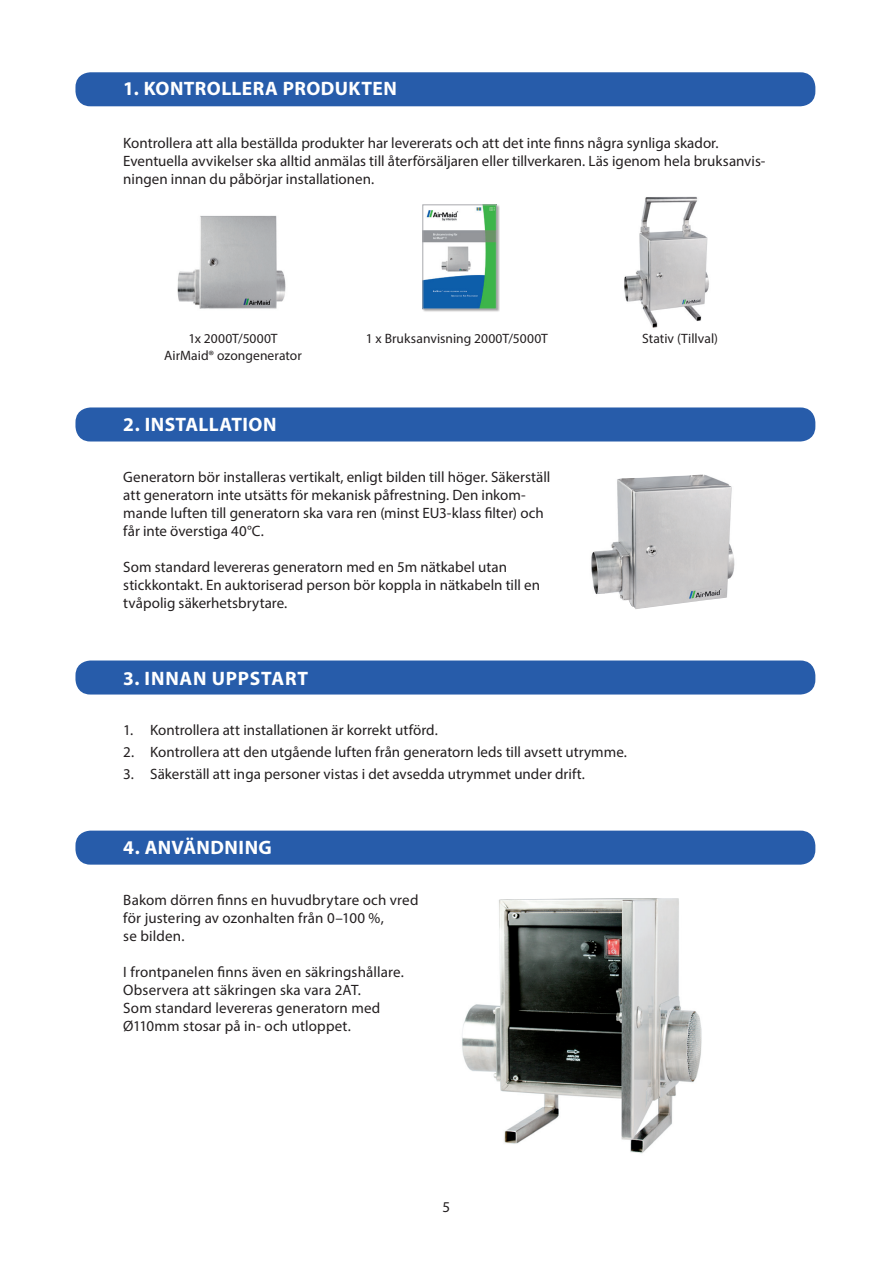
<style>
.page{position:relative;width:893px;height:1263px;background:#fff}
.page>*{position:absolute;margin:0;border:0;box-sizing:border-box;transform-origin:0 0}
.t1{font:700 19.5px "Myriad Pro";letter-spacing:.025em;color:#fff}
.t2{font:15px/18px "Myriad Pro";color:#231f20}
.t3{font:13.5px/16.2px "Myriad Pro";color:#231f20;text-align:center}
</style>
<div class="page">
<img style="left:624px;top:196px;width:85px;height:132px">
<div style="left:75px;top:407px;width:740px;height:34px;background:#275caa;border-radius:15px"></div>
<div style="left:75px;top:660px;width:740px;height:34px;background:#275caa;border-radius:15px"></div>
<div style="left:75px;top:831px;width:740px;height:34px;background:#275caa;border-radius:15px"></div>
<img style="left:462px;top:898px;width:240px;height:256px">
<img style="left:591px;top:474px;width:144px;height:135px">
<div style="left:75px;top:72px;width:740px;height:34px;background:#275caa;border-radius:15px"></div>
<img style="left:177px;top:215px;width:109px;height:94px">
<div style="left:422px;top:204px;width:78px;height:109px;background:#231f20;opacity:.4"></div>
<img style="left:425px;top:207px;width:70px;height:100px">
<div style="left:423px;top:205px;width:74px;height:104px;border:1px solid #a8a9ad"></div>
<h1 class="t1" style="left:123px;top:76px;width:275px">1. KONTROLLERA PRODUKTEN</h1>
<p class="t2" style="left:123px;top:134px;width:644px">Kontrollera att alla beställda produkter har levererats och att det inte finns några synliga skador.<br>Eventuella avvikelser ska alltid anmälas till återförsäljaren eller tillverkaren. Läs igenom hela bruksanvis&shy;ningen innan du påbörjar installationen.</p>
<p class="t3" style="left:164px;top:330px;width:139px">1x 2000T/5000T<br>AirMaid® ozongenerator</p>
<p class="t3" style="left:366px;top:330px;width:184px">1 x Bruksanvisning 2000T/5000T</p>
<p class="t3" style="left:642px;top:330px;width:77px">Stativ (Tillval)</p>
<h1 class="t1" style="left:123px;top:412px;width:155px">2. INSTALLATION</h1>
<p class="t2" style="left:123px;top:468px;width:429px">Generatorn bör installeras vertikalt, enligt bilden till höger. Säkerställ att generatorn inte utsätts för mekanisk påfrestning. Den inkom&shy;mande luften till generatorn ska vara ren (minst EU3-klass filter) och får inte överstiga 40°C.</p>
<p class="t2" style="left:123px;top:558px;width:418px">Som standard levereras generatorn med en 5m nätkabel utan stickkontakt. En auktoriserad person bör koppla in nätkabeln till en tvåpolig säkerhetsbrytare.</p>
<h1 class="t1" style="left:123px;top:666px;width:186px">3. INNAN UPPSTART</h1>
<p class="t2" style="left:123px;top:721px;width:316px">1. Kontrollera att installationen är korrekt utförd.</p>
<p class="t2" style="left:123px;top:743px;width:505px">2. Kontrollera att den utgående luften från generatorn leds till avsett utrymme.</p>
<p class="t2" style="left:123px;top:765px;width:463px">3. Säkerställ att inga personer vistas i det avsedda utrymmet under drift.</p>
<h1 class="t1" style="left:123px;top:835px;width:150px">4. ANVÄNDNING</h1>
<p class="t2" style="left:123px;top:891px;width:297px">Bakom dörren finns en huvudbrytare och vred för justering av ozonhalten från 0–100 %,<br>se bilden.</p>
<p class="t2" style="left:123px;top:963px;width:282px">I frontpanelen finns även en säkringshållare.<br>Observera att säkringen ska vara 2AT.<br>Som standard levereras generatorn med Ø110mm stosar på in- och utloppet.</p>
<p class="t2" style="left:443px;top:1198px;width:9px">5</p>
</div>
